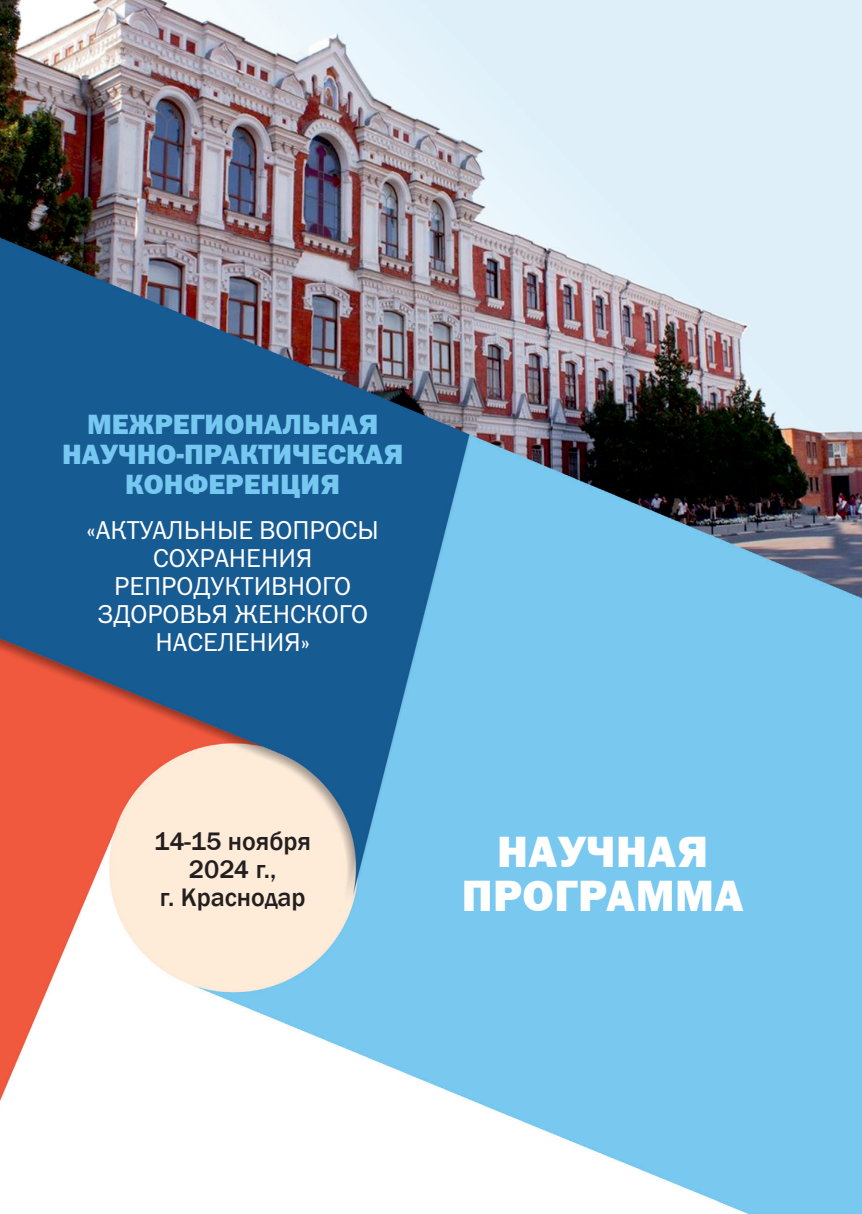
<style>
.page{position:relative;width:862px;height:1214px;background:#fff}
.page>*{position:absolute;margin:0;border:0;box-sizing:border-box;transform-origin:0 0}
.t1{font:44px "Franklin Gothic Heavy C";letter-spacing:.01em;color:#fff}
.t2{font:28px "Franklin Gothic Heavy C";color:#76c8f0}
.t3{font:26px/28px "Franklin Gothic Book C";color:#fff;text-align:center}
.t4{font:500 26px "Franklin Gothic";color:#231f20}
</style>
<div class="page">
<img style="left:0;top:0;width:862px;height:1213px">
<p class="t2" style="left:87px;top:408px;width:293px">МЕЖРЕГИОНАЛЬНАЯ</p>
<p class="t2" style="left:62px;top:438px;width:343px">НАУЧНО-ПРАКТИЧЕСКАЯ</p>
<p class="t2" style="left:125px;top:468px;width:216px">КОНФЕРЕНЦИЯ</p>
<p class="t3" style="left:87px;top:516px;width:294px">«АКТУАЛЬНЫЕ ВОПРОСЫ<br>СОХРАНЕНИЯ</p>
<p class="t3" style="left:114px;top:572px;width:239px">РЕПРОДУКТИВНОГО</p>
<p class="t3" style="left:97px;top:600px;width:272px">ЗДОРОВЬЯ ЖЕНСКОГО<br>НАСЕЛЕНИЯ»</p>
<p class="t4" style="left:154px;top:824px;width:158px">14-15 ноября</p>
<p class="t4" style="left:189px;top:852px;width:89px">2024 г.,</p>
<p class="t4" style="left:160px;top:880px;width:147px">г. Краснодар</p>
<p class="t1" style="left:497px;top:826px;width:213px">НАУЧНАЯ</p>
<p class="t1" style="left:462px;top:870px;width:283px">ПРОГРАММА</p>
</div>
